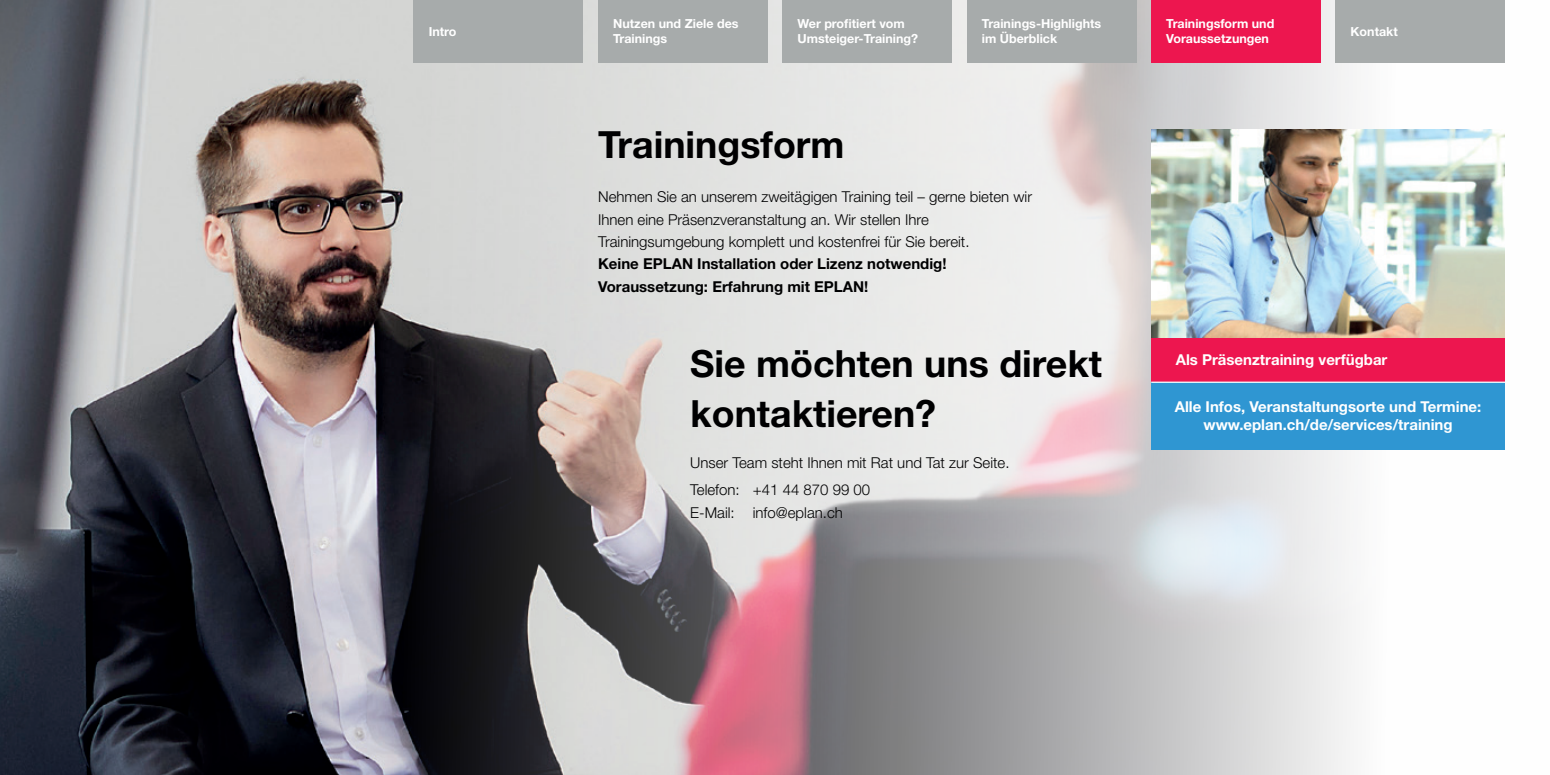
<style>
.page{position:relative;width:1550px;height:775px;background:#fff}
.page>*{position:absolute;margin:0;border:0;box-sizing:border-box;transform-origin:0 0}
.t1{font:700 37.5px/50px "Helvetica Neue LT Pro";color:#000001}
.t2{font:300 15px/22.8px "Helvetica Neue LT Pro";color:#000001}
.t3{font:700 15px/18px "Helvetica Neue LT Pro";color:#fff;text-align:center}
.t4{font:700 15px/22.2px "Helvetica Neue LT Pro";color:#000001}
.t5{font:700 12.5px/15px "Helvetica Neue LT Pro";color:#fff}
</style>
<div class="page">
<img style="left:0;top:0;width:1505px;height:775px">
<div style="left:598px;top:0;width:169px;height:62px;background:#a7abab"></div>
<div style="left:782px;top:0;width:170px;height:62px;background:#a7abab"></div>
<div style="left:967px;top:0;width:169px;height:62px;background:#a7abab"></div>
<div style="left:1151px;top:0;width:170px;height:62px;background:#ed164f"></div>
<div style="left:1336px;top:0;width:169px;height:62px;background:#a7abab"></div>
<div style="left:414px;top:0;width:169px;height:62px;background:#a7abab"></div>
<div style="left:1151px;top:338px;width:354px;height:44px;background:#ed164f"></div>
<div style="left:1151px;top:382px;width:354px;height:68px;background:#2f96d2"></div>
<hr style="left:1151px;top:382px;width:354px;height:1px;background:#fff">
<img style="left:1151px;top:129px;width:354px;height:209px">
<p class="t5" style="left:613px;top:16px;width:127px">Nutzen und Ziele des<br>Trainings</p>
<p class="t5" style="left:798px;top:16px;width:122px">Wer profitiert vom<br>Umsteiger-Training?</p>
<p class="t5" style="left:982px;top:16px;width:121px">Trainings-Highlights im Überblick</p>
<p class="t5" style="left:1166px;top:16px;width:110px">Trainingsform und<br>Voraussetzungen</p>
<p class="t5" style="left:429px;top:23px;width:29px">Intro</p>
<p class="t5" style="left:1351px;top:23px;width:49px">Kontakt</p>
<h1 class="t1" style="left:598px;top:119px;width:248px">Trainingsform</h1>
<p class="t2" style="left:598px;top:185px;width:436px">Nehmen Sie an unserem zweitägigen Training teil – gerne bieten wir<br>Ihnen eine Präsenzveranstaltung an. Wir stellen Ihre<br>Trainingsumgebung komplett und kostenfrei für Sie bereit.</p>
<p class="t4" style="left:598px;top:253px;width:350px">Keine EPLAN Installation oder Lizenz notwendig!<br>Voraussetzung: Erfahrung mit EPLAN!</p>
<h1 class="t1" style="left:690px;top:338px;width:413px">Sie möchten uns direkt kontaktieren?</h1>
<p class="t2" style="left:690px;top:449px;width:321px;line-height:27px">Unser Team steht Ihnen mit Rat und Tat zur Seite.<br>Telefon: +41 44 870 99 00</p>
<p class="t2" style="left:690px;top:500px;width:154px">E-Mail: info@eplan.ch</p>
<p class="t3" style="left:1176px;top:351px;width:213px">Als Präsenztraining verfügbar</p>
<p class="t3" style="left:1175px;top:398px;width:308px">Alle Infos, Veranstaltungsorte und Termine: www.eplan.ch/de/services/training</p>
</div>
